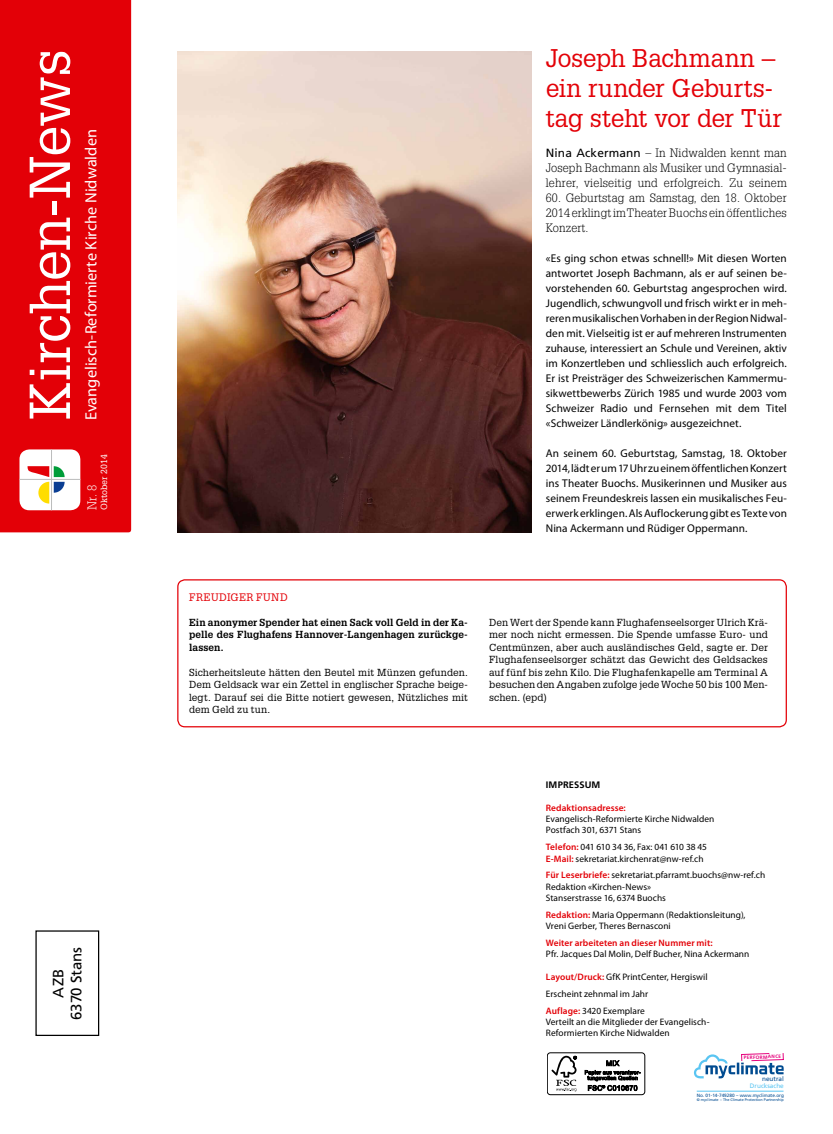
<style>
.page{position:relative;width:833px;height:1134px;background:#fff}
.page>*{position:absolute;margin:0;border:0;box-sizing:border-box;transform-origin:0 0}
.t1{font:56.25px "Glypha LT Std";letter-spacing:-.015em;color:#fff}
.t2{font:25px/30px "Glypha LT Std";letter-spacing:-.015em;color:#e30007}
.t3{font:16.25px "Myriad Pro";letter-spacing:.005em;color:#fff}
.t4{font:15px/18px "Frutiger LT";letter-spacing:-.01em;color:#000;text-align:center}
.t5{font:300 12.5px "Glypha LT Std";color:#fff}
.t6{font:300 11.88px/15px "Glypha LT Std";letter-spacing:.01em;color:#000;text-align:justify}
.t7{font:11.25px/15px "Myriad Pro";letter-spacing:.005em;color:#000;text-align:justify}
.t8{font:10.62px "Glypha LT Std";color:#e30007}
.t9{font:10px/12.5px "Glypha LT Std";letter-spacing:.005em;color:#000;text-align:justify}
.t10{font:700 10px/12.5px "Glypha LT Std";letter-spacing:.005em;color:#000;text-align:justify}
.t11{font:9.38px/11.2px "Myriad Pro";letter-spacing:.005em;color:#000}
.t12{font:600 9.38px "Myriad Pro";letter-spacing:.005em;color:#e30007}
.t13{font:700 9.38px "Frutiger LT";letter-spacing:.015em;color:#000}
.t14{font:8.75px "Glypha LT Std";letter-spacing:.01em;color:#fff}
.t15{font:6.38px "Frutiger LT Com";color:#5ac5f2}
.t16{font:6.38px "Frutiger LT Com";color:#004b90}
.t17{font:700 4.75px "Frutiger LT Com";color:#e6007c}
.t18{font:4.62px "Frutiger LT Com";color:#004b90}
.t19{font:3.75px "Frutiger LT Com";color:#004b90}
.s1{font-family:"Frutiger LT";font-weight:400}
.s2{font-weight:600;color:#e30007}
</style>
<div class="page">
<div style="left:35px;top:930px;width:64px;height:106px;border:1px solid #000"></div>
<div style="left:0;top:0;width:131px;height:532px;background:#e30007"></div>
<div style="left:19px;top:449px;width:61px;height:61px;background:#fff;border-radius:10px"></div>
<svg style="left:28px;top:466px;width:37px;height:38px"></svg>
<hr style="left:19px;top:479px;width:61px;height:1px;background:#bbbcbc">
<hr style="left:51px;top:449px;width:1px;height:61px;background:#bbbcbc">
<div style="left:177px;top:579px;width:610px;height:148px;border:1px solid #e30007;border-radius:7px"></div>
<div style="left:547px;top:1052px;width:98px;height:43px;border:1px solid #000;border-radius:3px"></div>
<svg style="left:551px;top:1056px;width:26px;height:35px"></svg>
<svg style="left:585px;top:1060px;width:55px;height:31px"></svg>
<hr style="left:696px;top:1091px;width:87px;height:1px;background:#5ac5f2">
<svg style="left:694px;top:1053px;width:90px;height:25px"></svg>
<img style="left:177px;top:52px;width:354px;height:480px">
<h1 class="t1" style="left:16px;top:420px;width:373px;rotate:-90deg">Kirchen-News</h1>
<h3 class="t3" style="left:81px;top:420px;width:292px;rotate:-90deg">Evangelisch-Reformierte Kirche Nidwalden</h3>
<p class="t14" style="left:99px;top:510px;width:58px;rotate:-90deg">Oktober 2014</p>
<p class="t5" style="left:85px;top:510px;width:27px;rotate:-90deg">Nr. 8</p>
<h3 class="t4" style="left:49px;top:1020px;width:75px;rotate:-90deg">AZB<br>6370 Stans</h3>
<h2 class="t2" style="left:546px;top:43px;width:238px">Joseph Bachmann – ein runder Geburts&shy;tag steht vor der Tür</h2>
<p class="t6" style="left:546px;top:146px;width:242px"><span class="s1">Nina Ackermann</span> – In Nidwalden kennt man Joseph Bachmann als Musiker und Gymnasial&shy;lehrer, vielseitig und erfolgreich. Zu seinem</p>
<p class="t6" style="left:546px;top:191px;width:242px">60. Geburtstag am Samstag, den 18. Oktober 2014 erklingt im Theater Buochs ein öffentliches Konzert.</p>
<p class="t7" style="left:546px;top:251px;width:242px">«Es ging schon etwas schnell!» Mit diesen Worten antwortet Joseph Bachmann, als er auf seinen be&shy;vorstehenden 60. Geburtstag angesprochen wird.<br>Jugendlich, schwungvoll und frisch wirkt er in meh&shy;reren musikalischen Vorhaben in der Region Nidwal&shy;den mit. Vielseitig ist er auf mehreren Instrumenten zuhause, interessiert an Schule und Vereinen, aktiv im Konzertleben und schliesslich auch erfolgreich.<br>Er ist Preisträger des Schweizerischen Kammermu&shy;sikwettbewerbs Zürich 1985 und wurde 2003 vom Schweizer Radio und Fernsehen mit dem Titel «Schweizer Ländlerkönig» ausgezeichnet.</p>
<p class="t7" style="left:546px;top:446px;width:242px">An seinem 60. Geburtstag, Samstag, 18. Oktober 2014, lädt er um 17 Uhr zu einem öffentlichen Konzert ins Theater Buochs. Musikerinnen und Musiker aus seinem Freundeskreis lassen ein musikalisches Feu&shy;erwerk erklingen. Als Auflockerung gibt es Texte von Nina Ackermann und Rüdiger Oppermann.</p>
<p class="t8" style="left:189px;top:591px;width:16px">Freudiger</p>
<p class="t8" style="left:256px;top:591px;width:16px">Fund</p>
<p class="t10" style="left:189px;top:616px;width:280px">Ein anonymer Spender hat einen Sack voll Geld in der Ka&shy;pelle des Flughafens Hannover-Langenhagen zurückge&shy;lassen.</p>
<p class="t9" style="left:189px;top:666px;width:280px">Sicherheitsleute hätten den Beutel mit Münzen gefunden.<br>Dem Geldsack war ein Zettel in englischer Sprache beige&shy;legt. Darauf sei die Bitte notiert gewesen, Nützliches mit dem Geld zu tun.</p>
<p class="t9" style="left:489px;top:616px;width:280px">Den Wert der Spende kann Flughafenseelsorger Ulrich Krä&shy;mer noch nicht ermessen. Die Spende umfasse Euro- und Centmünzen, aber auch ausländisches Geld, sagte er. Der Flughafenseelsorger schätzt das Gewicht des Geldsackes auf fünf bis zehn Kilo. Die Flughafenkapelle am Terminal A besuchen den Angaben zufolge jede Woche 50 bis 100 Men&shy;schen. (epd)</p>
<p class="t13" style="left:546px;top:779px;width:56px">IMPRESSUM</p>
<p class="t12" style="left:546px;top:802px;width:81px">Redaktionsadresse:</p>
<p class="t11" style="left:546px;top:813px;width:170px">Evangelisch-Reformierte Kirche Nidwalden<br>Postfach 301, 6371 Stans</p>
<p class="t11" style="left:546px;top:841px;width:163px"><span class="s2">Telefon:</span> 041 610 34 36, Fax: 041 610 38 45<br><span class="s2">E-Mail:</span> sekretariat.kirchenrat@nw-ref.ch</p>
<p class="t11" style="left:546px;top:869px;width:221px"><span class="s2">Für Leserbriefe:</span> sekretariat.pfarramt.buochs@nw-ref.ch<br>Redaktion «Kirchen-News»<br>Stanserstrasse 16, 6374 Buochs</p>
<p class="t11" style="left:546px;top:909px;width:201px"><span class="s2">Redaktion:</span> Maria Oppermann (Redaktionsleitung),<br>Vreni Gerber, Theres Bernasconi</p>
<p class="t12" style="left:546px;top:937px;width:168px">Weiter arbeiteten an dieser Nummer mit:</p>
<p class="t11" style="left:546px;top:948px;width:205px">Pfr. Jacques Dal Molin, Delf Bucher, Nina Ackermann</p>
<p class="t11" style="left:546px;top:968px;width:163px;line-height:16.9px"><span class="s2">Layout/Druck:</span> GfK PrintCenter, Hergiswil<br>Erscheint zehnmal im Jahr<br><span class="s2">Auflage:</span> 3420 Exemplare</p>
<p class="t11" style="left:546px;top:1016px;width:165px">Verteilt an die Mitglieder der Evangelisch-<br>Reformierten Kirche Nidwalden</p>
<p class="t17" style="left:743px;top:1055px;width:39px;rotate:-2deg">PERFORMANCE</p>
<p class="t16" style="left:762px;top:1075px;width:23px">neutral</p>
<p class="t15" style="left:750px;top:1082px;width:35px">Drucksache</p>
<p class="t18" style="left:696px;top:1092px;width:89px">No. 01-14-749280 – www.myclimate.org</p>
<p class="t19" style="left:696px;top:1098px;width:89px">© myclimate – The Climate Protection Partnership</p>
</div>
